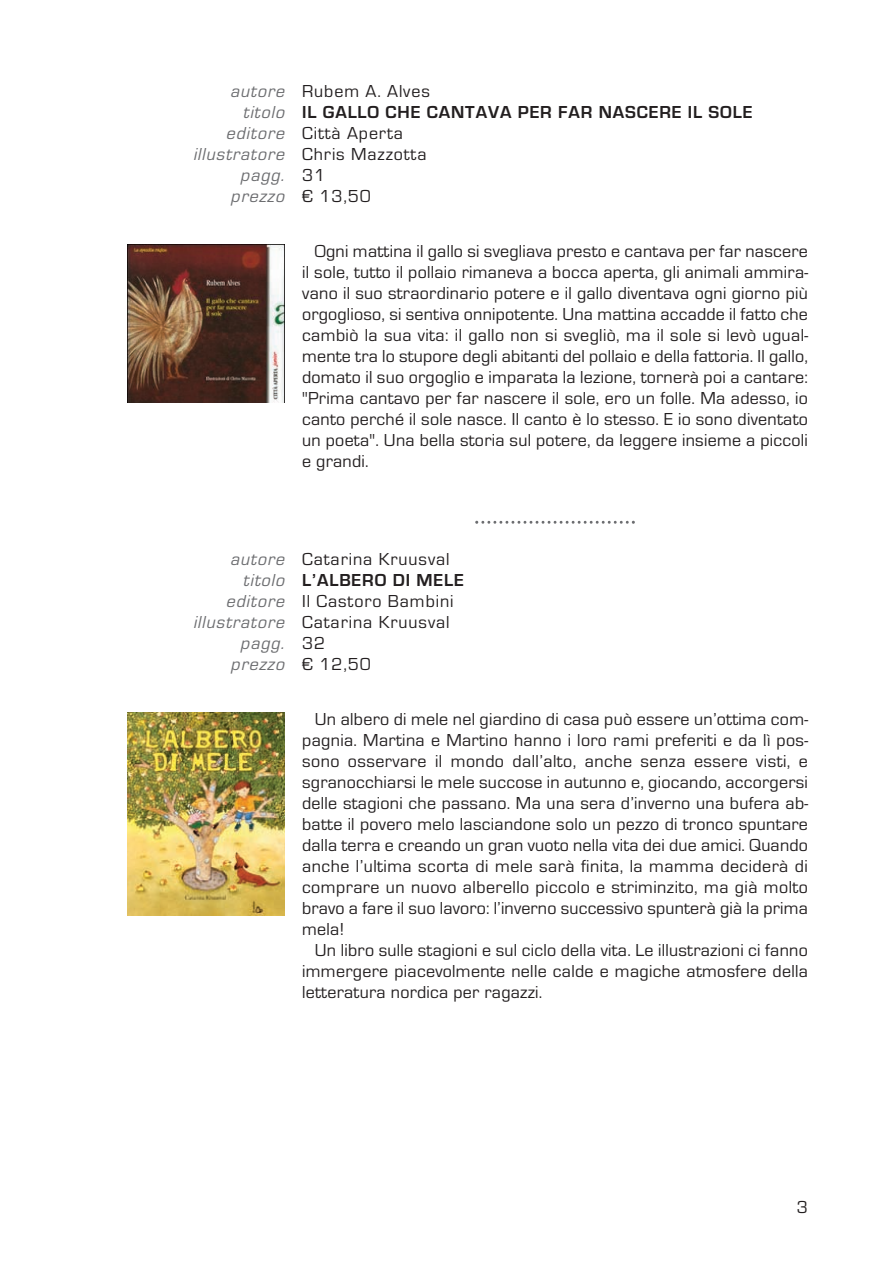
<style>
.page{position:relative;width:893px;height:1263px;background:#fff}
.page>*{position:absolute;margin:0;border:0;box-sizing:border-box;transform-origin:0 0}
.t1{font:18px/21px "Eurostile";letter-spacing:.015em;color:#231f20;text-align:justify}
.t2{font:18px/21px "Eurostile";letter-spacing:.05em;color:#231f20}
.t3{font:italic 18px/21px "Eurostile";color:#6c6d70;text-align:right}
.t4{font:700 18px "Eurostile";letter-spacing:.05em;color:#231f20}
</style>
<div class="page">
<img style="left:128px;top:244px;width:156px;height:158px">
<img style="left:128px;top:713px;width:156px;height:202px">
<svg style="left:475px;top:521px;width:160px;height:3px"></svg>
<p class="t3" style="left:193px;top:80px;width:97px">autore titolo editore illustratore pagg. prezzo</p>
<p class="t2" style="left:302px;top:80px;width:129px">Rubem A. Alves</p>
<p class="t4" style="left:302px;top:101px;width:452px">IL GALLO CHE CANTAVA PER FAR NASCERE IL SOLE</p>
<p class="t2" style="left:302px;top:122px;width:126px">Città Aperta<br>Chris Mazzotta<br>31<br>€ 13,50</p>
<p class="t1" style="left:302px;top:240px;width:508px;text-indent:13px">Ogni mattina il gallo si svegliava presto e cantava per far nascere il sole, tutto il pollaio rimaneva a bocca aperta, gli animali ammira&shy;vano il suo straordinario potere e il gallo diventava ogni giorno più orgoglioso, si sentiva onnipotente. Una mattina accadde il fatto che cambiò la sua vita: il gallo non si svegliò, ma il sole si levò ugual&shy;mente tra lo stupore degli abitanti del pollaio e della fattoria. Il gallo, domato il suo orgoglio e imparata la lezione, tornerà poi a cantare: "Prima cantavo per far nascere il sole, ero un folle. Ma adesso, io canto perché il sole nasce. Il canto è lo stesso. E io sono diventato un poeta". Una bella storia sul potere, da leggere insieme a piccoli e grandi.</p>
<p class="t3" style="left:193px;top:548px;width:97px">autore titolo editore illustratore pagg. prezzo</p>
<p class="t2" style="left:302px;top:548px;width:149px">Catarina Kruusval</p>
<p class="t4" style="left:302px;top:569px;width:163px">L’ALBERO DI MELE</p>
<p class="t2" style="left:302px;top:590px;width:153px">Il Castoro Bambini<br>Catarina Kruusval<br>32<br>€ 12,50</p>
<p class="t1" style="left:302px;top:708px;width:508px;text-indent:13px">Un albero di mele nel giardino di casa può essere un’ottima com&shy;pagnia. Martina e Martino hanno i loro rami preferiti e da lì pos&shy;sono osservare il mondo dall’alto, anche senza essere visti, e sgranocchiarsi le mele succose in autunno e, giocando, accorgersi delle stagioni che passano. Ma una sera d’inverno una bufera ab&shy;batte il povero melo lasciandone solo un pezzo di tronco spuntare dalla terra e creando un gran vuoto nella vita dei due amici. Quando anche l’ultima scorta di mele sarà finita, la mamma deciderà di comprare un nuovo alberello piccolo e striminzito, ma già molto bravo a fare il suo lavoro: l’inverno successivo spunterà già la prima mela!</p>
<p class="t1" style="left:302px;top:939px;width:507px;text-indent:13px">Un libro sulle stagioni e sul ciclo della vita. Le illustrazioni ci fanno immergere piacevolmente nelle calde e magiche atmosfere della letteratura nordica per ragazzi.</p>
<p class="t1" style="left:797px;top:1196px;width:13px">3</p>
</div>
